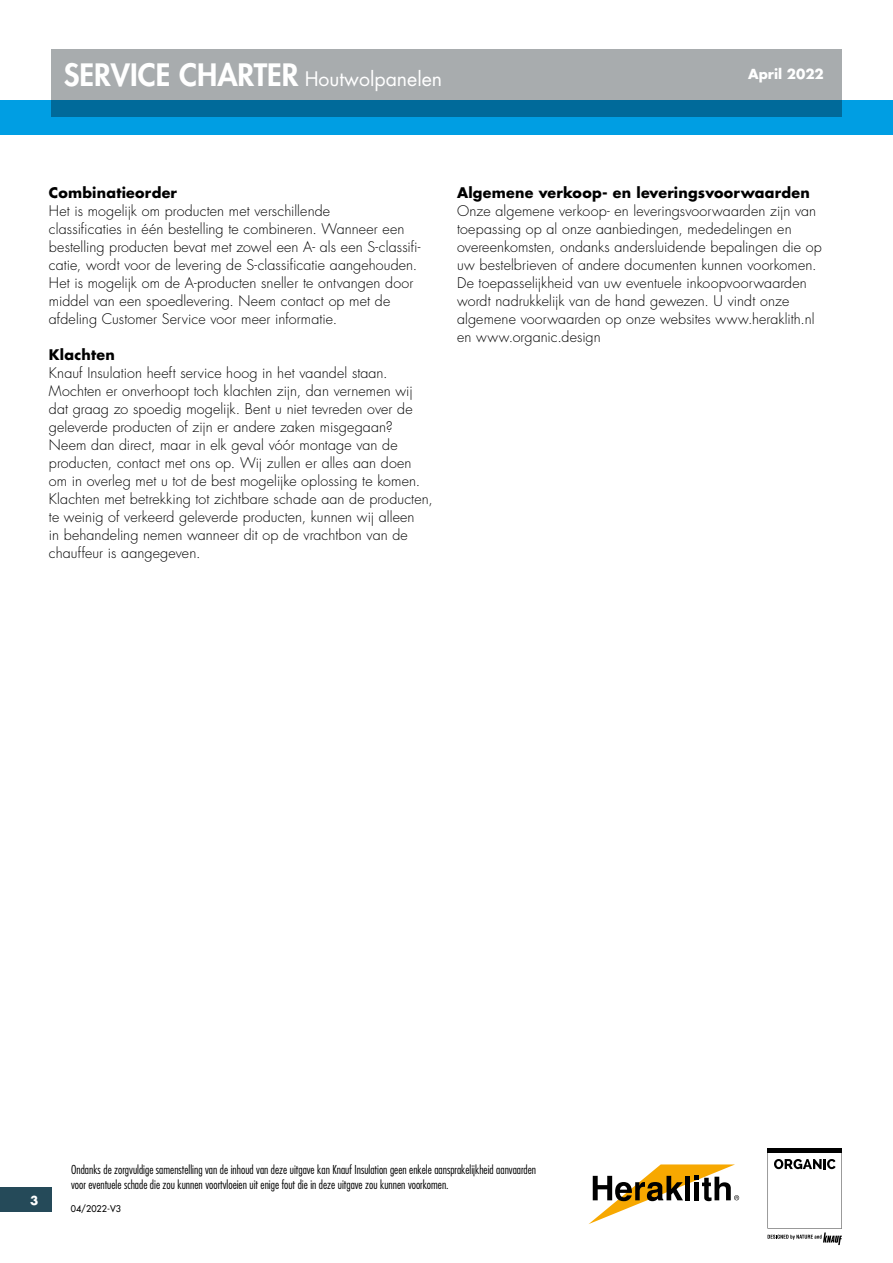
<style>
.page{position:relative;width:893px;height:1263px;background:#fff}
.page>*{position:absolute;margin:0;border:0;box-sizing:border-box;transform-origin:0 0}
.t1{font:800 30px "Futura Std";color:#fff}
.t2{font:19.5px "Futura Std";color:#fff}
.t3{font:300 14.25px/18px "Futura Std";letter-spacing:.01em;color:#000}
.t4{font:700 14.25px "Futura Std";letter-spacing:.015em;color:#000}
.t5{font:700 13.5px "Futura Std";color:#fff}
.t6{font:300 condensed 12px/14.4px "Futura Std";color:#000}
.t7{font:700 12px "Futura Std";color:#fff}
.t8{font:500 9px "Futura Std";color:#000}
</style>
<div class="page">
<div style="left:0;top:1187px;width:51px;height:25px;background:#254a59"></div>
<div style="left:0;top:100px;width:893px;height:34px;background:#009ee3"></div>
<svg style="left:51px;top:49px;width:791px;height:67px;background:#7f9ca9"></svg>
<svg style="left:589px;top:1164px;width:150px;height:60px"></svg>
<div style="left:768px;top:1148px;width:74px;height:5px;background:#000"></div>
<svg style="left:768px;top:1153px;width:74px;height:92px"></svg>
<h1 class="t1" style="left:64px;top:56px;width:236px">SERVICE CHARTER</h1>
<p class="t5" style="left:748px;top:65px;width:77px">April 2022</p>
<h2 class="t2" style="left:305px;top:66px;width:139px">Houtwolpanelen</h2>
<p class="t4" style="left:49px;top:183px;width:130px">Combinatieorder</p>
<p class="t3" style="left:49px;top:202px;width:373px">Het is mogelijk om producten met verschillende<br>classificaties in één bestelling te combineren. Wanneer een bestelling producten bevat met zowel een A- als een S-classifi&shy;catie, wordt voor de levering de S-classificatie aangehouden.<br>Het is mogelijk om de A-producten sneller te ontvangen door middel van een spoedlevering. Neem contact op met de afdeling Customer Service voor meer informatie.</p>
<p class="t4" style="left:49px;top:345px;width:68px">Klachten</p>
<p class="t3" style="left:49px;top:364px;width:385px">Knauf Insulation heeft service hoog in het vaandel staan.<br>Mochten er onverhoopt toch klachten zijn, dan vernemen wij dat graag zo spoedig mogelijk. Bent u niet tevreden over de geleverde producten of zijn er andere zaken misgegaan?<br>Neem dan direct, maar in elk geval vóór montage van de producten, contact met ons op. Wij zullen er alles aan doen om in overleg met u tot de best mogelijke oplossing te komen.<br>Klachten met betrekking tot zichtbare schade aan de producten, te weinig of verkeerd geleverde producten, kunnen wij alleen<br>in behandeling nemen wanneer dit op de vrachtbon van de chauffeur is aangegeven.</p>
<p class="t4" style="left:457px;top:183px;width:354px">Algemene verkoop- en leveringsvoorwaarden</p>
<p class="t3" style="left:457px;top:202px;width:366px">Onze algemene verkoop- en leveringsvoorwaarden zijn van toepassing op al onze aanbiedingen, mededelingen en overeenkomsten, ondanks andersluidende bepalingen die op uw bestelbrieven of andere documenten kunnen voorkomen.<br>De toepasselijkheid van uw eventuele inkoopvoorwaarden wordt nadrukkelijk van de hand gewezen. U vindt onze algemene voorwaarden op onze websites www.heraklith.nl en www.organic.design</p>
<p class="t7" style="left:30px;top:1192px;width:10px">3</p>
<p class="t6" style="left:71px;top:1163px;width:466px">Ondanks de zorgvuldige samenstelling van de inhoud van deze uitgave kan Knauf Insulation geen enkele aansprakelijkheid aanvaarden voor eventuele schade die zou kunnen voortvloeien uit enige fout die in deze uitgave zou kunnen voorkomen.</p>
<p class="t8" style="left:71px;top:1203px;width:52px">04/2022-V3</p>
</div>
